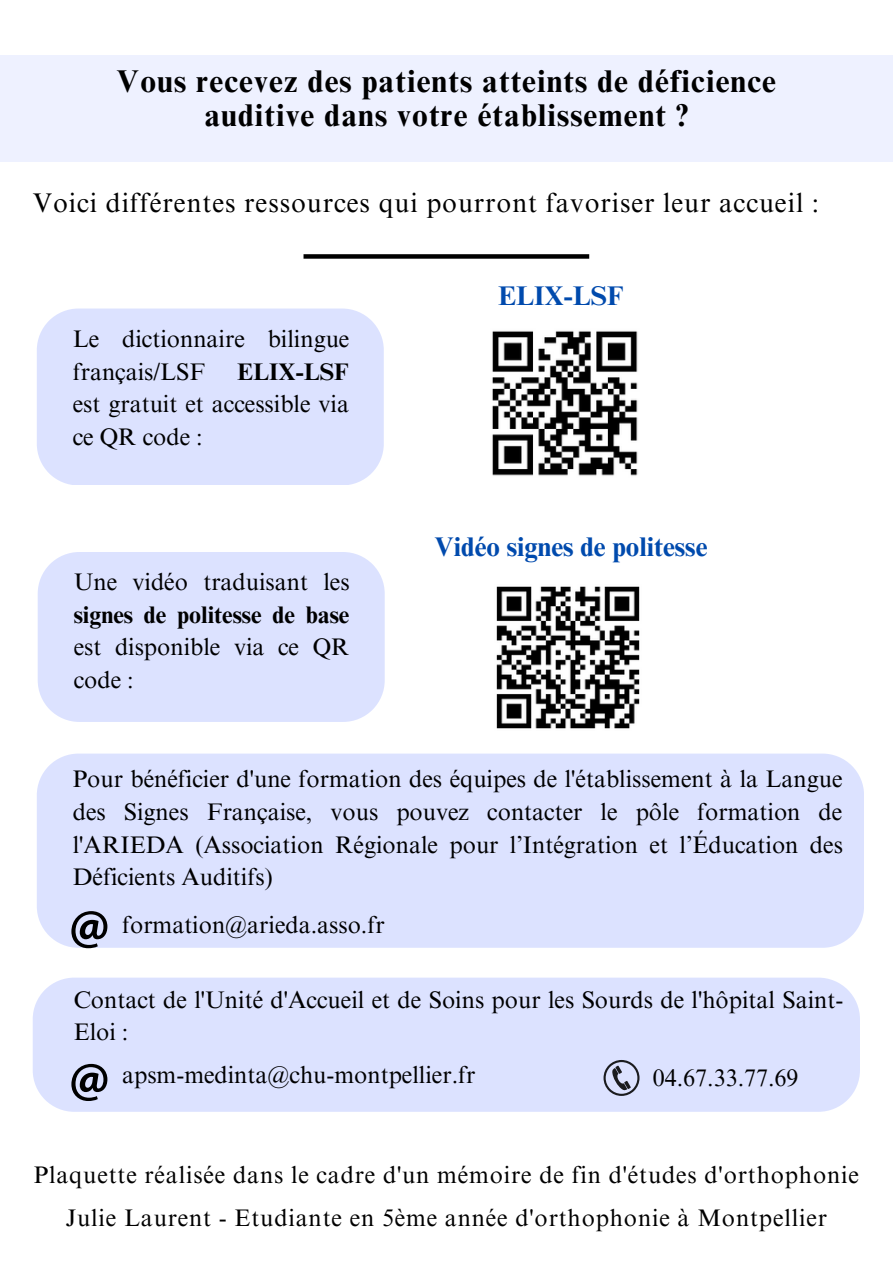
<style>
.page{position:relative;width:893px;height:1264px;background:#fff}
.page>*{position:absolute;margin:0;border:0;box-sizing:border-box;transform-origin:0 0}
.t1{font:700 31.5px/33.8px "Times NRMT Pro";letter-spacing:.035em;color:#000;text-align:center}
.t2{font:27px "Times NRMT Pro";letter-spacing:.035em;color:#000}
.t3{font:700 27px "Times NRMT Pro";color:#004aad}
.t4{font:24px/32.5px "Times NRMT Pro";color:#000;text-align:justify}
.t5{font:24px "Times NRMT Pro";letter-spacing:.035em;color:#000}
.s1{font-weight:700}
</style>
<div class="page">
<div style="left:303px;top:254px;width:286px;height:5px;background:#000"></div>
<div style="left:0;top:55px;width:892px;height:107px;background:#eef1ff"></div>
<div style="left:37px;top:308px;width:347px;height:177px;background:#dce2ff"></div>
<div style="left:38px;top:552px;width:346px;height:170px;background:#dce2ff"></div>
<div style="left:37px;top:753px;width:827px;height:194px;background:#dce2ff"></div>
<img style="left:492px;top:331px;width:146px;height:145px">
<img style="left:496px;top:586px;width:144px;height:143px">
<svg style="left:71px;top:911px;width:36px;height:37px"></svg>
<div style="left:33px;top:977px;width:826px;height:134px;background:#dce2ff"></div>
<svg style="left:71px;top:1063px;width:36px;height:37px"></svg>
<svg style="left:603px;top:1059px;width:36px;height:36px"></svg>
<p class="t1" style="left:117px;top:69px;width:661px">Vous recevez des patients atteints de déficience auditive dans votre établissement ?</p>
<p class="t2" style="left:33px;top:193px;width:788px">Voici différentes ressources qui pourront favoriser leur accueil :</p>
<p class="t4" style="left:73px;top:326px;width:278px">Le dictionnaire bilingue français/LSF</p>
<p class="t4" style="left:73px;top:358px;width:278px;text-indent:164px"><span class="s1">ELIX-LSF </span>est gratuit et accessible via ce QR code :</p>
<p class="t4" style="left:74px;top:568px;width:277px">Une vidéo traduisant les <span class="s1">signes de politesse de base </span>est disponible via ce QR code :</p>
<p class="t3" style="left:498px;top:286px;width:127px">ELIX-LSF</p>
<p class="t3" style="left:434px;top:536px;width:274px">Vidéo signes de politesse</p>
<p class="t4" style="left:73px;top:766px;width:771px">Pour bénéficier d'une formation des équipes de l'établissement à la Langue des Signes Française, vous pouvez contacter le pôle formation de l'ARIEDA (Association Régionale pour l’Intégration et l’Éducation des Déficients Auditifs)</p>
<p class="t4" style="left:122px;top:911px;width:264px">formation@arieda.asso.fr</p>
<p class="t4" style="left:74px;top:986px;width:771px">Contact de l'Unité d'Accueil et de Soins pour les Sourds de l'hôpital Saint-<br>Eloi :</p>
<p class="t4" style="left:122px;top:1061px;width:355px">apsm-medinta@chu-montpellier.fr</p>
<p class="t4" style="left:652px;top:1064px;width:147px">04.67.33.77.69</p>
<p class="t5" style="left:34px;top:1165px;width:826px">Plaquette réalisée dans le cadre d'un mémoire de fin d'études d'orthophonie</p>
<p class="t5" style="left:66px;top:1208px;width:762px">Julie Laurent - Etudiante en 5ème année d'orthophonie à Montpellier</p>
</div>
